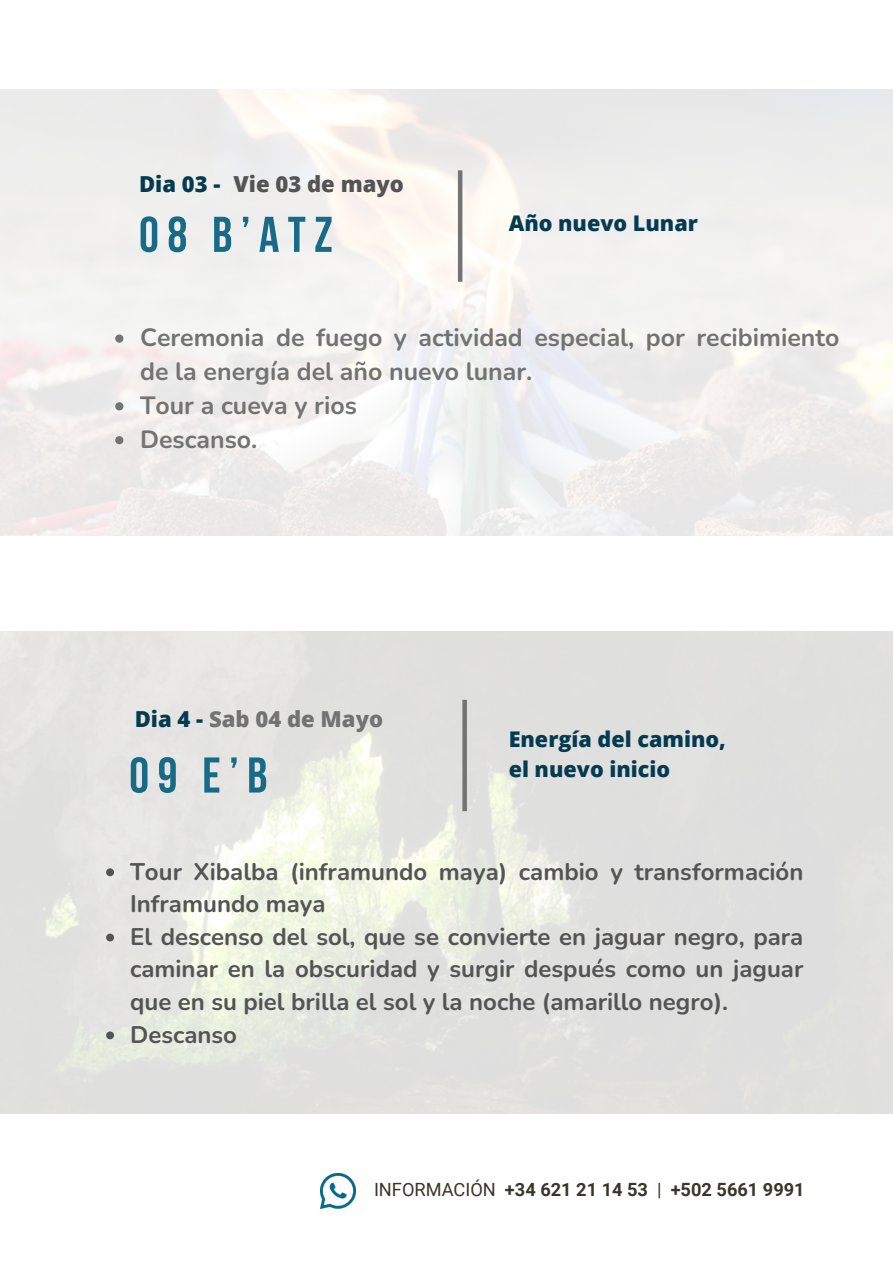
<style>
.page{position:relative;width:893px;height:1264px;background:#fff}
.page>*{position:absolute;margin:0;border:0;box-sizing:border-box;transform-origin:0 0}
.t1{font:700 50.1px "Bebas Neue";letter-spacing:.17em;color:#176b87}
.t2{font:700 24.9px/33.9px "Nunito";color:#737373}
.t3{font:700 24px/32.5px "Nunito";color:#545454}
.t4{font:800 22.05px "Open Sans";color:#737373}
.t5{font:800 22.05px "Open Sans";color:#545454}
.t6{font:800 22.05px "Open Sans";color:#053b50}
.t7{font:800 21.6px/29.2px "Open Sans";color:#053b50}
.t8{font:700 18.15px "Roboto";color:#3a352a}
.s1{color:#053b50}
.s2{font-weight:400}
</style>
<div class="page">
<hr style="left:458px;top:170px;width:4px;height:112px;background:#737373">
<div style="left:462px;top:699px;width:5px;height:112px;background:#737373"></div>
<svg style="left:106px;top:868px;width:8px;height:8px"></svg>
<svg style="left:106px;top:933px;width:8px;height:8px"></svg>
<svg style="left:106px;top:1031px;width:8px;height:8px"></svg>
<img style="left:320px;top:1173px;width:35px;height:34px">
<svg style="left:115px;top:334px;width:8px;height:9px"></svg>
<svg style="left:115px;top:402px;width:8px;height:8px"></svg>
<svg style="left:115px;top:436px;width:8px;height:8px"></svg>
<p class="t5" style="left:234px;top:168px;width:172px">Vie 03 de mayo</p>
<p class="t6" style="left:139px;top:168px;width:83px">Dia 03 -</p>
<h1 class="t1" style="left:139px;top:214px;width:195px">08 B’atz</h1>
<p class="t7" style="left:508px;top:208px;width:191px">Año nuevo Lunar</p>
<p class="t2" style="left:140px;top:321px;width:700px">Ceremonia de fuego y actividad especial, por recibimiento de la energía del año nuevo lunar.<br>Tour a cueva y rios<br>Descanso.</p>
<p class="t4" style="left:135px;top:703px;width:250px"><span class="s1">Dia 4 -</span> Sab 04 de Mayo</p>
<h1 class="t1" style="left:129px;top:755px;width:140px">09 E’b</h1>
<p class="t7" style="left:508px;top:724px;width:219px">Energía del camino, el nuevo inicio</p>
<p class="t3" style="left:130px;top:855px;width:674px">Tour Xibalba (inframundo maya) cambio y transformación Inframundo maya<br>El descenso del sol, que se convierte en jaguar negro, para caminar en la obscuridad y surgir después como un jaguar que en su piel brilla el sol y la noche (amarillo negro).<br>Descanso</p>
<p class="t8" style="left:374px;top:1179px;width:432px"><span class="s2">INFORMACIÓN</span> +34 621 21 14 53 <span class="s2">|</span> +502 5661 9991</p>
</div>
